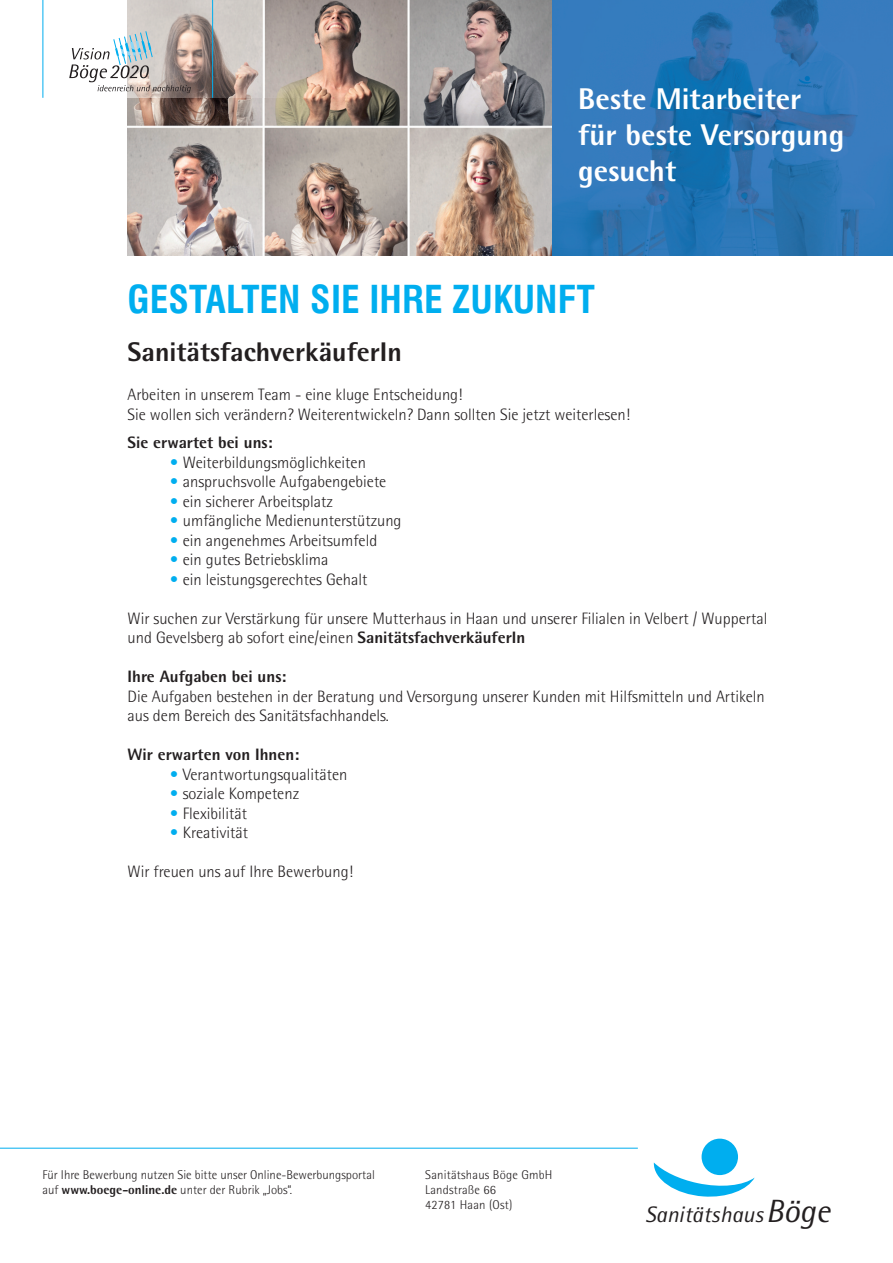
<style>
.page{position:relative;width:893px;height:1263px;background:#fff}
.page>*{position:absolute;margin:0;border:0;box-sizing:border-box;transform-origin:0 0}
.t1{font:700 condensed 37.5px "Swiss 721 BT";letter-spacing:.005em;color:#00aeef}
.t2{font:800 30px/36px "AT Rotis Semi Sans";color:#fff}
.t3{font:800 27px "AT Rotis Semi Sans";color:#231f20}
.t4{font:italic 22.35px "AT Rotis Semi Sans";color:#231f20}
.t5{font:300 16.5px/19.5px "AT Rotis Semi Sans";color:#231f20}
.t6{font:800 16.5px "AT Rotis Semi Sans";color:#231f20}
.t7{font:300 12.75px/15px "AT Rotis Semi Sans";color:#231f20}
.s1{color:#00aeef}
.s2{font-weight:800}
.s3{font-size:32.25px}
</style>
<div class="page">
<img style="left:128px;top:0;width:425px;height:255px">
<img style="left:42px;top:0;width:268px;height:98px">
<svg style="left:553px;top:0;width:340px;height:255px;fill:#347abc"></svg>
<svg style="left:69px;top:31px;width:122px;height:62px"></svg>
<hr style="left:43px;top:0;width:1px;height:98px;background:#00aeef">
<hr style="left:212px;top:0;width:1px;height:98px;background:#00aeef">
<svg style="left:653px;top:1162px;width:102px;height:35px"></svg>
<div style="left:702px;top:1139px;width:36px;height:36px;background:#00aeef;border-radius:50%"></div>
<hr style="left:0;top:1148px;width:638px;height:1px;background:#00aeef">
<h2 class="t2" style="left:578px;top:83px;width:267px">Beste Mitarbeiter für beste Versorgung gesucht</h2>
<h1 class="t1" style="left:128px;top:285px;width:469px">GESTALTEN SIE IHRE ZUKUNFT</h1>
<h3 class="t3" style="left:128px;top:343px;width:276px">SanitätsfachverkäuferIn</h3>
<p class="t5" style="left:128px;top:387px;width:504px">Arbeiten in unserem Team - eine kluge Entscheidung!<br>Sie wollen sich verändern? Weiterentwickeln? Dann sollten Sie jetzt weiterlesen!</p>
<p class="t6" style="left:128px;top:437px;width:147px">Sie erwartet bei uns:</p>
<p class="t5" style="left:170px;top:454px;width:197px"><span class="s1">•</span> Weiterbildungsmöglichkeiten</p>
<p class="t5" style="left:170px;top:474px;width:218px"><span class="s1">•</span> anspruchsvolle Aufgabengebiete</p>
<p class="t5" style="left:170px;top:493px;width:164px"><span class="s1">•</span> ein sicherer Arbeitsplatz</p>
<p class="t5" style="left:170px;top:513px;width:233px"><span class="s1">•</span> umfängliche Medienunterstützung</p>
<p class="t5" style="left:170px;top:532px;width:209px"><span class="s1">•</span> ein angenehmes Arbeitsumfeld</p>
<p class="t5" style="left:170px;top:552px;width:160px"><span class="s1">•</span> ein gutes Betriebsklima</p>
<p class="t5" style="left:170px;top:571px;width:199px"><span class="s1">•</span> ein leistungsgerechtes Gehalt</p>
<p class="t5" style="left:128px;top:610px;width:641px">Wir suchen zur Verstärkung für unsere Mutterhaus in Haan und unserer Filialen in Velbert / Wuppertal und Gevelsberg ab sofort eine/einen <span class="s2">SanitätsfachverkäuferIn</span></p>
<p class="t6" style="left:128px;top:671px;width:160px">Ihre Aufgaben bei uns:</p>
<p class="t5" style="left:128px;top:688px;width:639px">Die Aufgaben bestehen in der Beratung und Versorgung unserer Kunden mit Hilfsmitteln und Artikeln aus dem Bereich des Sanitätsfachhandels.</p>
<p class="t6" style="left:128px;top:749px;width:173px">Wir erwarten von Ihnen:</p>
<p class="t5" style="left:170px;top:766px;width:179px"><span class="s1">•</span> Verantwortungsqualitäten</p>
<p class="t5" style="left:170px;top:786px;width:131px"><span class="s1">•</span> soziale Kompetenz</p>
<p class="t5" style="left:170px;top:805px;width:79px"><span class="s1">•</span> Flexibilität</p>
<p class="t5" style="left:170px;top:825px;width:79px"><span class="s1">•</span> Kreativität</p>
<p class="t5" style="left:128px;top:864px;width:227px">Wir freuen uns auf Ihre Bewerbung!</p>
<p class="t7" style="left:43px;top:1169px;width:334px">Für Ihre Bewerbung nutzen Sie bitte unser Online-Bewerbungsportal auf <span class="s2">www.boege-online.de</span> unter der Rubrik „Jobs“.</p>
<p class="t7" style="left:425px;top:1169px;width:129px">Sanitätshaus Böge GmbH<br>Landstraße 66<br>42781 Haan (Ost)</p>
<h3 class="t4" style="left:645px;top:1207px;width:186px">Sanitätshaus<span class="s3">Böge</span></h3>
</div>
